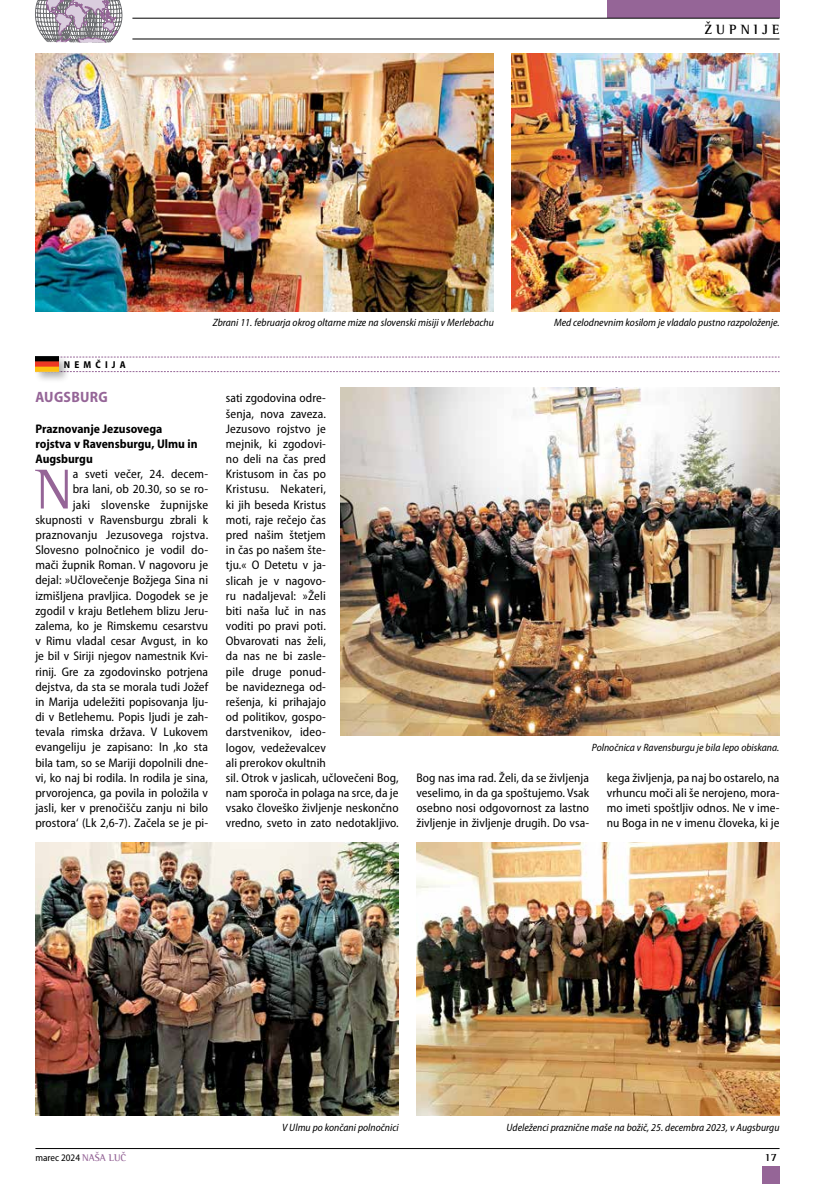
<style>
.page{position:relative;width:815px;height:1184px;background:#fff}
.page>*{position:absolute;margin:0;border:0;box-sizing:border-box;transform-origin:0 0}
.t1{font:57.62px "Rotis SI Semi Serif";color:#956597}
.t2{font:700 semi-condensed 15px "Myriad Pro";letter-spacing:.02em;color:#956597}
.t3{font:700 13.75px "Rotis SI Semi Serif";letter-spacing:.3em;color:#000}
.t4{font:semi-condensed 12.5px/15.1px "Myriad Pro";letter-spacing:.005em;color:#000;text-align:justify}
.t5{font:700 semi-condensed 12.5px/15.1px "Myriad Pro";color:#000}
.t6{font:700 11.25px "Rotis SI Semi Serif";color:#000}
.t7{font:italic semi-condensed 10.62px "Myriad Pro";color:#000}
.t8{font:semi-condensed 10px "Myriad Pro";color:#000}
.t9{font:700 semi-condensed 10px "Myriad Pro";letter-spacing:.42em;color:#000}
.s1{font-family:"Rotis SI Semi Serif";font-weight:700;font-stretch:normal;color:#956597}
</style>
<div class="page">
<hr style="left:35px;top:1148px;width:745px;height:1px;background:#000">
<div style="left:607px;top:0;width:173px;height:18px;background:#956597"></div>
<div style="left:762px;top:1166px;width:18px;height:17px;background:#956597"></div>
<hr style="left:132px;top:39px;width:648px;height:1px;background:#000">
<hr style="left:132px;top:18px;width:648px;height:1px;background:#000">
<svg style="left:35px;top:0;width:88px;height:43px;background:#b0a6b2"></svg>
<svg style="left:70px;top:371px;width:710px;height:1px"></svg>
<svg style="left:70px;top:357px;width:710px;height:1px"></svg>
<div style="left:33px;top:355px;width:37px;height:29px;background:#000;opacity:.3"></div>
<img style="left:35px;top:357px;width:24px;height:15px">
<img style="left:35px;top:53px;width:459px;height:258px">
<img style="left:512px;top:53px;width:268px;height:258px">
<img style="left:340px;top:387px;width:440px;height:349px">
<img style="left:35px;top:842px;width:364px;height:273px">
<img style="left:416px;top:842px;width:363px;height:273px">
<p class="t3" style="left:704px;top:21px;width:77px">ŽUPNIJE</p>
<p class="t9" style="left:64px;top:359px;width:64px">NEMČIJA</p>
<p class="t7" style="left:213px;top:317px;width:283px">Zbrani 11. februarja okrog oltarne mize na slovenski misiji v Merlebachu</p>
<p class="t7" style="left:554px;top:317px;width:227px">Med celodnevnim kosilom je vladalo pustno razpoloženje.</p>
<p class="t2" style="left:36px;top:389px;width:74px">AUGSBURG</p>
<p class="t5" style="left:35px;top:421px;width:164px">Praznovanje Jezusovega rojstva v Ravensburgu, Ulmu in<br>Augsburgu</p>
<h1 class="t1" style="left:35px;top:455px;width:39px">N</h1>
<p class="t4" style="left:35px;top:466px;width:174px;text-align:right">a sveti večer, 24. decem-<br>bra lani, ob 20.30, so se ro-<br>jaki slovenske župnijske skupnosti v Ravensburgu zbrali k praznovanju Jezusovega rojstva.<br>Slovesno polnočnico je vodil do&shy;mači župnik Roman. V nagovoru je dejal: »Učlovečenje Božjega Sina ni izmišljena pravljica. Dogodek se je zgodil v kraju Betlehem blizu Jeru&shy;zalema, ko je Rimskemu cesarstvu v Rimu vladal cesar Avgust, in ko je bil v Siriji njegov namestnik Kvi&shy;rinij. Gre za zgodovinsko potrjena dejstva, da sta se morala tudi Jožef in Marija udeležiti popisovanja lju&shy;di v Betlehemu. Popis ljudi je zah&shy;tevala rimska država. V Lukovem evangeliju je zapisano: In ‚ko sta bila tam, so se Mariji dopolnili dne&shy;vi, ko naj bi rodila. In rodila je sina, prvorojenca, ga povila in položila v jasli, ker v prenočišču zanju ni bilo prostora‘ (Lk 2,6-7). Začela se je pi-</p>
<p class="t4" style="left:226px;top:391px;width:174px;text-align:left">sati zgodovina odre-<br>šenja, nova zaveza.<br>Jezusovo rojstvo je<br>mejnik, ki zgodovi-<br>no deli na čas pred<br>Kristusom in čas po<br>Kristusu. Nekateri,<br>ki jih beseda Kristus<br>moti, raje rečejo čas<br>pred našim štetjem<br>in čas po našem šte-<br>tju.« O Detetu v ja-<br>slicah je v nagovo-<br>ru nadaljeval: »Želi<br>biti naša luč in nas<br>voditi po pravi poti.<br>Obvarovati nas želi,<br>da nas ne bi zasle-<br>pile druge ponud-<br>be navideznega od-<br>rešenja, ki prihajajo<br>od politikov, gospo-<br>darstvenikov, ideo-<br>logov, vedeževalcev<br>ali prerokov okultnih<br>sil. Otrok v jaslicah, učlovečeni Bog, nam sporoča in polaga na srce, da je vsako človeško življenje neskončno vredno, sveto in zato nedotakljivo.</p>
<p class="t7" style="left:592px;top:742px;width:189px">Polnočnica v Ravensburgu je bila lepo obiskana.</p>
<p class="t4" style="left:416px;top:770px;width:174px">Bog nas ima rad. Želi, da se življenja veselimo, in da ga spoštujemo. Vsak osebno nosi odgovornost za lastno življenje in življenje drugih. Do vsa-</p>
<p class="t4" style="left:607px;top:770px;width:174px">kega življenja, pa naj bo ostarelo, na vrhuncu moči ali še nerojeno, mora&shy;mo imeti spoštljiv odnos. Ne v ime&shy;nu Boga in ne v imenu človeka, ki je</p>
<p class="t7" style="left:282px;top:1121px;width:118px">V Ulmu po končani polnočnici</p>
<p class="t7" style="left:507px;top:1121px;width:274px">Udeleženci praznične maše na božič, 25. decembra 2023, v Augsburgu</p>
<p class="t8" style="left:35px;top:1152px;width:92px">marec 2024 <span class="s1">NAŠA LUČ</span></p>
<p class="t6" style="left:764px;top:1150px;width:14px">17</p>
</div>
